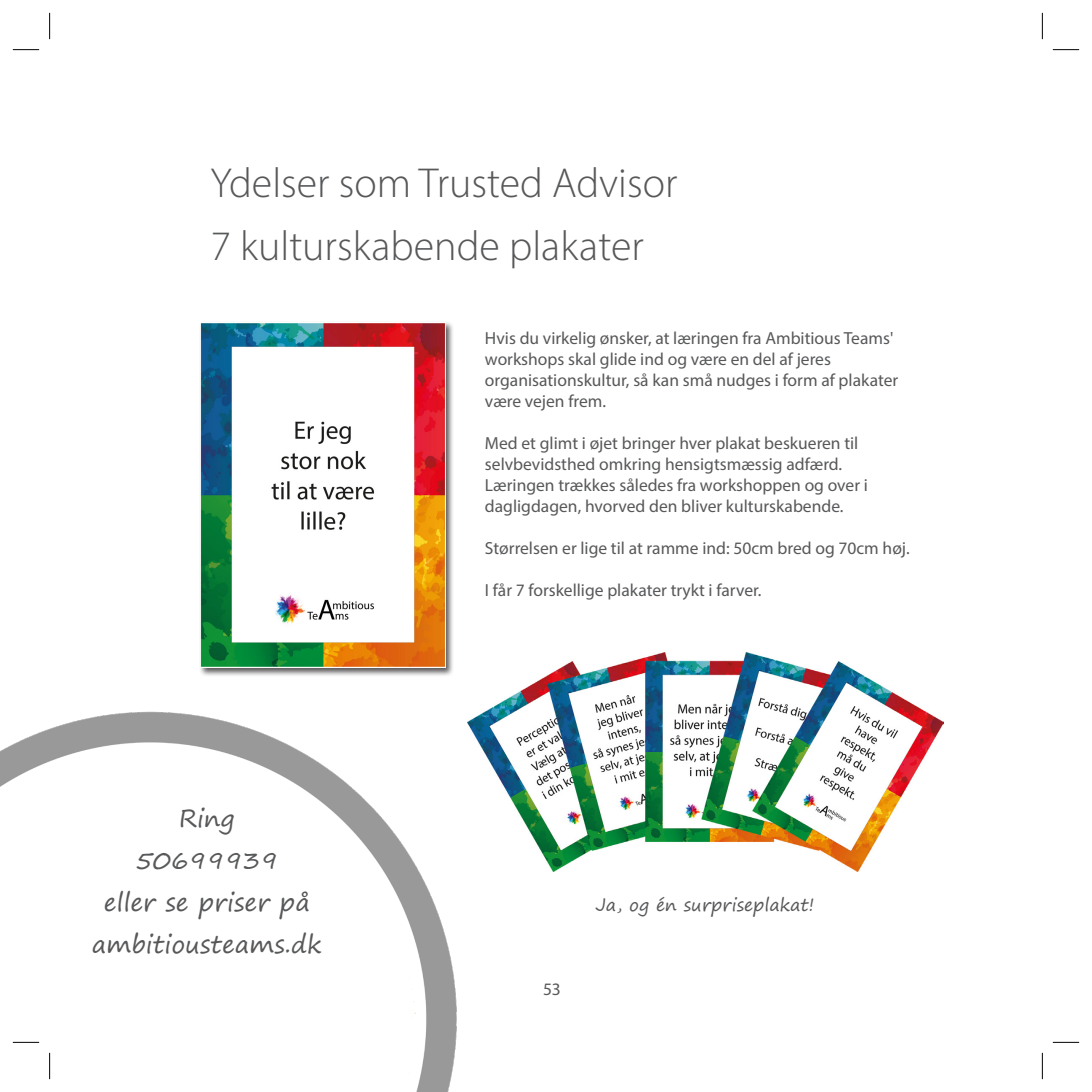
<style>
.page{position:relative;width:1092px;height:1092px;background:#fff}
.page>*{position:absolute;margin:0;border:0;box-sizing:border-box;transform-origin:0 0}
.Overskrift{font:300 42px/63px "Myriad Pro";color:#57585a}
.Overskrift-2{font:24.5px "Segoe Print";color:#57585a}
.BT{font:17.5px/21px "Myriad Pro";color:#57585a}
.BT-2{font:17.5px "Segoe Print";color:#57585a}
</style>
<div class="page">
<div style="left:199px;top:320px;width:255px;height:356px;background:#231f20;opacity:.75"></div>
<img style="left:201px;top:322px;width:244px;height:345px">
<img style="left:515px;top:652px;width:428px;height:219px">
<img style="left:0;top:694px;width:523px;height:397px">
<hr style="left:13px;top:1041px;width:26px;height:2px;background:#fff">
<hr style="left:49px;top:1052px;width:2px;height:26px;background:#fff">
<svg style="left:13px;top:49px;width:26px;height:1px"></svg>
<svg style="left:1052px;top:49px;width:26px;height:1px"></svg>
<svg style="left:13px;top:1041px;width:26px;height:1px"></svg>
<svg style="left:1053px;top:1041px;width:25px;height:1px"></svg>
<svg style="left:49px;top:13px;width:1px;height:26px"></svg>
<svg style="left:49px;top:1052px;width:1px;height:26px"></svg>
<svg style="left:1041px;top:13px;width:1px;height:26px"></svg>
<svg style="left:1041px;top:1053px;width:1px;height:25px"></svg>
<p class="Overskrift" style="left:210px;top:151px;width:468px">Ydelser som Trusted Advisor<br>7 kulturskabende plakater</p>
<p class="Overskrift-2" style="left:179px;top:796px;width:57px">Ring</p>
<p class="Overskrift-2" style="left:135px;top:838px;width:145px">50699939</p>
<p class="Overskrift-2" style="left:104px;top:880px;width:207px">eller se priser på</p>
<p class="Overskrift-2" style="left:92px;top:922px;width:231px">ambitiousteams.dk</p>
<p class="BT" style="left:485px;top:327px;width:415px">Hvis du virkelig ønsker, at læringen fra Ambitious Teams' workshops skal glide ind og være en del af jeres organisationskultur, så kan små nudges i form af plakater være vejen frem.</p>
<p class="BT" style="left:485px;top:432px;width:384px">Med et glimt i øjet bringer hver plakat beskueren til selvbevidsthed omkring hensigtsmæssig adfærd.<br>Læringen trækkes således fra workshoppen og over i dagligdagen, hvorved den bliver kulturskabende.</p>
<p class="BT" style="left:485px;top:537px;width:426px">Størrelsen er lige til at ramme ind: 50cm bred og 70cm høj.</p>
<p class="BT" style="left:485px;top:579px;width:278px">I får 7 forskellige plakater trykt i farver.</p>
<p class="BT" style="left:543px;top:978px;width:19px">53</p>
<p class="BT-2" style="left:595px;top:889px;width:220px">Ja, og én surpriseplakat!</p>
</div>
